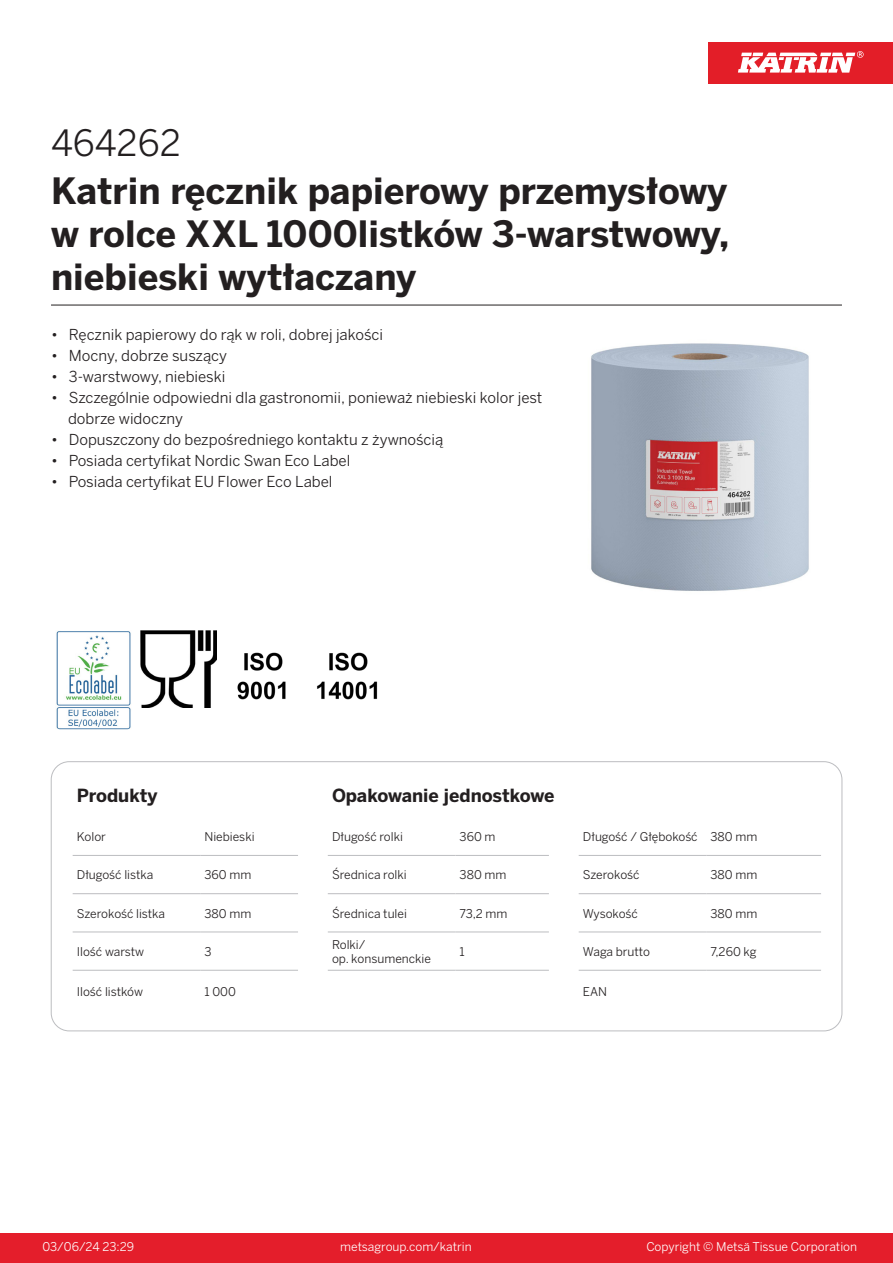
<style>
.page{position:relative;width:893px;height:1263px;background:#fff}
.page>*{position:absolute;margin:0;border:0;box-sizing:border-box;transform-origin:0 0}
.Product_Name{font:700 36px/43.2px "Benton Sans";color:#231f20;text-align:justify}
.External_material_co{font:36px "Benton Sans";color:#231f20}
.T_TableHeader{font:700 18px "Benton Sans";letter-spacing:-.005em;color:#231f20}
.MarketingBullets{font:15px/21px "Benton Sans";color:#231f20}
.T_TableBody{font:12px "Benton Sans";color:#231f20}
.t1{font:12px "Benton Sans";color:#fff}
</style>
<div class="page">
<div style="left:0;top:1233px;width:893px;height:30px;background:#e41e2b"></div>
<div style="left:708px;top:43px;width:185px;height:41px;background:#e31e28"></div>
<svg style="left:738px;top:51px;width:126px;height:22px"></svg>
<hr style="left:73px;top:855px;width:127px;height:1px;background:#bcbdc0">
<hr style="left:200px;top:855px;width:98px;height:1px;background:#bcbdc0">
<hr style="left:328px;top:855px;width:127px;height:1px;background:#bcbdc0">
<hr style="left:455px;top:855px;width:94px;height:1px;background:#bcbdc0">
<hr style="left:579px;top:855px;width:127px;height:1px;background:#bcbdc0">
<hr style="left:706px;top:855px;width:115px;height:1px;background:#bcbdc0">
<hr style="left:73px;top:893px;width:127px;height:1px;background:#bcbdc0">
<hr style="left:200px;top:893px;width:98px;height:1px;background:#bcbdc0">
<hr style="left:328px;top:893px;width:127px;height:1px;background:#bcbdc0">
<hr style="left:455px;top:893px;width:94px;height:1px;background:#bcbdc0">
<hr style="left:579px;top:893px;width:127px;height:1px;background:#bcbdc0">
<hr style="left:706px;top:893px;width:115px;height:1px;background:#bcbdc0">
<hr style="left:73px;top:932px;width:127px;height:1px;background:#bcbdc0">
<hr style="left:200px;top:932px;width:98px;height:1px;background:#bcbdc0">
<hr style="left:328px;top:932px;width:127px;height:1px;background:#bcbdc0">
<hr style="left:455px;top:932px;width:94px;height:1px;background:#bcbdc0">
<hr style="left:579px;top:932px;width:127px;height:1px;background:#bcbdc0">
<hr style="left:706px;top:932px;width:115px;height:1px;background:#bcbdc0">
<hr style="left:73px;top:970px;width:127px;height:1px;background:#bcbdc0">
<hr style="left:200px;top:970px;width:98px;height:1px;background:#bcbdc0">
<hr style="left:328px;top:970px;width:127px;height:1px;background:#bcbdc0">
<hr style="left:455px;top:970px;width:94px;height:1px;background:#bcbdc0">
<hr style="left:579px;top:970px;width:127px;height:1px;background:#bcbdc0">
<hr style="left:706px;top:970px;width:115px;height:1px;background:#bcbdc0">
<img style="left:591px;top:343px;width:218px;height:248px">
<img style="left:56px;top:631px;width:75px;height:98px">
<img style="left:140px;top:630px;width:77px;height:78px">
<img style="left:237px;top:652px;width:49px;height:48px">
<img style="left:317px;top:652px;width:61px;height:48px">
<hr style="left:51px;top:305px;width:791px;height:1px;background:#231f20">
<p class="External_material_co" style="left:51px;top:121px;width:131px">464262</p>
<p class="Product_Name" style="left:51px;top:170px;width:680px">Katrin ręcznik papierowy przemysłowy w rolce XXL 1000listków 3-warstwowy, niebieski wytłaczany</p>
<p class="MarketingBullets" style="left:51px;top:324px;width:333px">• Ręcznik papierowy do rąk w roli, dobrej jakości</p>
<p class="MarketingBullets" style="left:51px;top:345px;width:177px">• Mocny, dobrze suszący</p>
<p class="MarketingBullets" style="left:51px;top:366px;width:176px">• 3-warstwowy, niebieski</p>
<p class="MarketingBullets" style="left:68px;top:387px;width:476px;text-indent:-17px">• Szczególnie odpowiedni dla gastronomii, ponieważ niebieski kolor jest dobrze widoczny</p>
<p class="MarketingBullets" style="left:51px;top:429px;width:394px">• Dopuszczony do bezpośredniego kontaktu z żywnością</p>
<p class="MarketingBullets" style="left:51px;top:450px;width:301px">• Posiada certyfikat Nordic Swan Eco Label</p>
<p class="MarketingBullets" style="left:51px;top:471px;width:283px">• Posiada certyfikat EU Flower Eco Label</p>
<p class="T_TableHeader" style="left:77px;top:784px;width:82px">Produkty</p>
<p class="T_TableHeader" style="left:332px;top:784px;width:224px">Opakowanie jednostkowe</p>
<p class="T_TableBody" style="left:77px;top:829px;width:31px">Kolor</p>
<p class="T_TableBody" style="left:204px;top:829px;width:52px">Niebieski</p>
<p class="T_TableBody" style="left:332px;top:829px;width:72px">Długość rolki</p>
<p class="T_TableBody" style="left:460px;top:829px;width:37px">360 m</p>
<p class="T_TableBody" style="left:583px;top:829px;width:116px">Długość / Głębokość</p>
<p class="T_TableBody" style="left:710px;top:829px;width:48px">380 mm</p>
<p class="T_TableBody" style="left:77px;top:868px;width:78px">Długość listka</p>
<p class="T_TableBody" style="left:204px;top:868px;width:48px">360 mm</p>
<p class="T_TableBody" style="left:332px;top:868px;width:76px">Średnica rolki</p>
<p class="T_TableBody" style="left:460px;top:868px;width:48px">380 mm</p>
<p class="T_TableBody" style="left:583px;top:868px;width:58px">Szerokość</p>
<p class="T_TableBody" style="left:710px;top:868px;width:48px">380 mm</p>
<p class="T_TableBody" style="left:77px;top:906px;width:90px">Szerokość listka</p>
<p class="T_TableBody" style="left:204px;top:906px;width:48px">380 mm</p>
<p class="T_TableBody" style="left:332px;top:906px;width:76px">Średnica tulei</p>
<p class="T_TableBody" style="left:460px;top:906px;width:49px">73,2 mm</p>
<p class="T_TableBody" style="left:583px;top:906px;width:56px">Wysokość</p>
<p class="T_TableBody" style="left:710px;top:906px;width:48px">380 mm</p>
<p class="T_TableBody" style="left:77px;top:944px;width:69px">Ilość warstw</p>
<p class="T_TableBody" style="left:204px;top:944px;width:9px">3</p>
<p class="T_TableBody" style="left:332px;top:937px;width:35px">Rolki/</p>
<p class="T_TableBody" style="left:332px;top:951px;width:100px">op. konsumenckie</p>
<p class="T_TableBody" style="left:460px;top:944px;width:7px">1</p>
<p class="T_TableBody" style="left:583px;top:944px;width:69px">Waga brutto</p>
<p class="T_TableBody" style="left:710px;top:944px;width:48px">7,260 kg</p>
<p class="T_TableBody" style="left:77px;top:985px;width:68px">Ilość listków</p>
<p class="T_TableBody" style="left:204px;top:985px;width:33px">1 000</p>
<p class="T_TableBody" style="left:583px;top:985px;width:26px">EAN</p>
<p class="t1" style="left:43px;top:1239px;width:93px">03/06/24 23:29</p>
<p class="t1" style="left:340px;top:1239px;width:133px">metsagroup.com/katrin</p>
<p class="t1" style="left:646px;top:1239px;width:212px">Copyright © Metsä Tissue Corporation</p>
</div>
